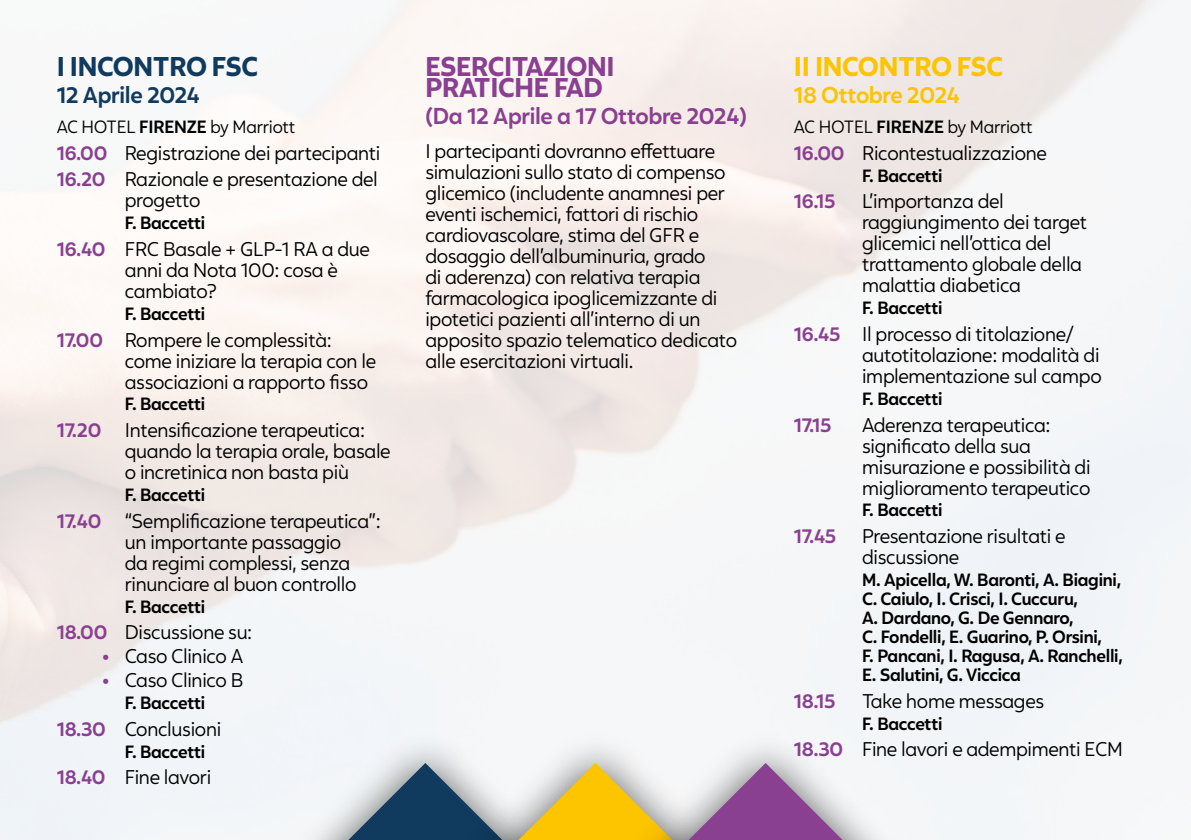
<style>
.page{position:relative;width:1191px;height:840px;background:#fff}
.page>*{position:absolute;margin:0;border:0;box-sizing:border-box;transform-origin:0 0}
.t1{font:800 26px/21px "Rupert";letter-spacing:-.015em;color:#8a4091;scale:.95 1}
.t2{font:800 26px "Rupert";letter-spacing:-.015em;color:#fdc400;scale:.95 1}
.t3{font:800 26px "Rupert";letter-spacing:-.015em;color:#103a5e;scale:.95 1}
.t4{font:700 22px "Rupert";letter-spacing:-.015em;color:#8a4091;scale:.95 1}
.t5{font:700 22px "Rupert";letter-spacing:-.015em;color:#fdc400;scale:.95 1}
.t6{font:700 22px "Rupert";letter-spacing:-.015em;color:#103a5e;scale:.95 1}
.t7{font:19px/21px "Rupert";letter-spacing:-.015em;color:#000;scale:.95 1}
.t8{font:700 19px "Rupert";letter-spacing:-.015em;color:#8a4091;scale:.95 1}
.t9{font:700 17px/19px "Rupert";letter-spacing:-.015em;color:#000;scale:.95 1}
.t10{font:17px "Rupert";letter-spacing:-.015em;color:#000;scale:.95 1}
.s1{font-weight:700}
.s2{font-weight:700;color:#8a4091}
</style>
<div class="page">
<div style="left:232px;top:729px;width:387px;height:110px;background:#f2f5f8"></div>
<svg style="left:348px;top:762px;width:54px;height:77px"></svg>
<div style="left:402px;top:729px;width:387px;height:110px;background:#000;opacity:.6"></div>
<svg style="left:518px;top:762px;width:54px;height:77px"></svg>
<div style="left:572px;top:729px;width:387px;height:110px;background:#000;opacity:.6"></div>
<svg style="left:688px;top:762px;width:154px;height:77px;background:#b28fb7"></svg>
<h1 class="t3" style="left:57px;top:46px;width:213px">I INCONTRO FSC</h1>
<p class="t6" style="left:57px;top:78px;width:152px">12 Aprile 2024</p>
<p class="t10" style="left:57px;top:114px;width:252px">AC HOTEL <span class="s1">FIRENZE</span> by Marriott</p>
<p class="t7" style="left:57px;top:138px;width:342px;line-height:26.6px"><span class="s2">16.00</span> Registrazione dei partecipanti<br><span class="s2">16.20</span> Razionale e presentazione del</p>
<p class="t7" style="left:125px;top:188px;width:81px">progetto</p>
<p class="t9" style="left:125px;top:212px;width:86px">F. Baccetti</p>
<p class="t7" style="left:125px;top:237px;width:259px;text-indent:-68px"><span class="s2">16.40</span> FRC Basale + GLP-1 RA a due anni da Nota 100: cosa è cambiato?</p>
<p class="t9" style="left:125px;top:302px;width:86px">F. Baccetti</p>
<p class="t7" style="left:125px;top:327px;width:266px;text-indent:-68px"><span class="s2">17.00</span> Rompere le complessità: come iniziare la terapia con le associazioni a rapporto fisso</p>
<p class="t9" style="left:125px;top:393px;width:86px">F. Baccetti</p>
<p class="t7" style="left:125px;top:418px;width:281px;text-indent:-68px"><span class="s2">17.20</span> Intensificazione terapeutica: quando la terapia orale, basale o incretinica non basta più</p>
<p class="t9" style="left:125px;top:483px;width:86px">F. Baccetti</p>
<p class="t7" style="left:125px;top:508px;width:271px;text-indent:-68px"><span class="s2">17.40</span> “Semplificazione terapeutica”: un importante passaggio<br>da regimi complessi, senza rinunciare al buon controllo</p>
<p class="t9" style="left:125px;top:595px;width:86px">F. Baccetti</p>
<p class="t7" style="left:57px;top:620px;width:207px"><span class="s2">18.00</span> Discussione su:</p>
<p class="t7" style="left:102px;top:643px;width:150px"><span class="s2">•</span> Caso Clinico A</p>
<p class="t7" style="left:102px;top:667px;width:150px"><span class="s2">•</span> Caso Clinico B</p>
<p class="t9" style="left:125px;top:691px;width:86px">F. Baccetti</p>
<p class="t7" style="left:57px;top:716px;width:175px"><span class="s2">18.30</span> Conclusioni</p>
<p class="t9" style="left:125px;top:740px;width:86px">F. Baccetti</p>
<p class="t7" style="left:57px;top:764px;width:164px"><span class="s2">18.40</span> Fine lavori</p>
<h1 class="t1" style="left:425px;top:53px;width:201px">ESERCITAZIONI<br>PRATICHE FAD</h1>
<p class="t4" style="left:425px;top:99px;width:340px">(Da 12 Aprile a 17 Ottobre 2024)</p>
<p class="t7" style="left:425px;top:139px;width:330px">I partecipanti dovranno effettuare simulazioni sullo stato di compenso glicemico (includente anamnesi per eventi ischemici, fattori di rischio cardiovascolare, stima del GFR e dosaggio dell’albuminuria, grado<br>di aderenza) con relativa terapia farmacologica ipoglicemizzante di ipotetici pazienti all’interno di un apposito spazio telematico dedicato alle esercitazioni virtuali.</p>
<h1 class="t2" style="left:794px;top:46px;width:222px">II INCONTRO FSC</h1>
<p class="t5" style="left:794px;top:78px;width:176px">18 Ottobre 2024</p>
<p class="t10" style="left:794px;top:114px;width:252px">AC HOTEL <span class="s1">FIRENZE</span> by Marriott</p>
<p class="t7" style="left:794px;top:140px;width:268px"><span class="s2">16.00</span> Ricontestualizzazione</p>
<p class="t9" style="left:862px;top:164px;width:86px">F. Baccetti</p>
<p class="t8" style="left:794px;top:186px;width:45px">16.15</p>
<p class="t7" style="left:862px;top:189px;width:238px">L’importanza del raggiungimento dei target glicemici nell’ottica del trattamento globale della malattia diabetica</p>
<p class="t9" style="left:862px;top:297px;width:86px">F. Baccetti</p>
<p class="t7" style="left:862px;top:321px;width:254px;text-indent:-68px"><span class="s2">16.45</span> Il processo di titolazione/ autotitolazione: modalità di implementazione sul campo</p>
<p class="t9" style="left:862px;top:387px;width:86px">F. Baccetti</p>
<p class="t8" style="left:794px;top:409px;width:41px">17.15</p>
<p class="t7" style="left:862px;top:412px;width:242px">Aderenza terapeutica: significato della sua misurazione e possibilità di miglioramento terapeutico</p>
<p class="t9" style="left:862px;top:499px;width:86px">F. Baccetti</p>
<p class="t8" style="left:794px;top:521px;width:46px">17.45</p>
<p class="t7" style="left:862px;top:523px;width:216px">Presentazione risultati e discussione</p>
<p class="t9" style="left:862px;top:568px;width:276px">M. Apicella, W. Baronti, A. Biagini,<br>C. Caiulo, I. Crisci, I. Cuccuru,<br>A. Dardano, G. De Gennaro,<br>C. Fondelli, E. Guarino, P. Orsini,<br>F. Pancani, I. Ragusa, A. Ranchelli,<br>E. Salutini, G. Viccica</p>
<p class="t8" style="left:794px;top:685px;width:45px">18.15</p>
<p class="t7" style="left:862px;top:688px;width:193px">Take home messages</p>
<p class="t9" style="left:862px;top:712px;width:86px">F. Baccetti</p>
<p class="t7" style="left:794px;top:736px;width:348px"><span class="s2">18.30</span> Fine lavori e adempimenti ECM</p>
</div>
